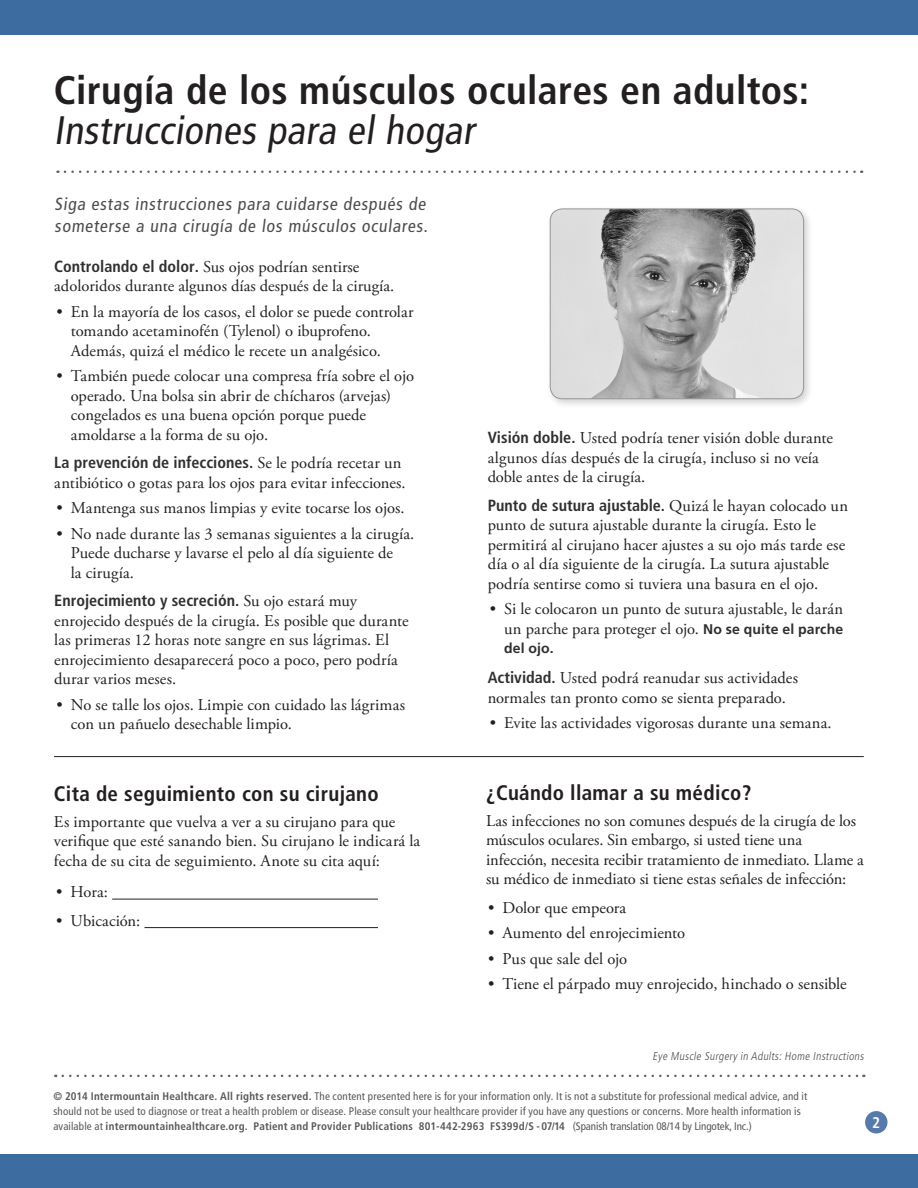
<style>
.page{position:relative;width:918px;height:1188px;background:#fff}
.page>*{position:absolute;margin:0;border:0;box-sizing:border-box;transform-origin:0 0}
.t1{font:700 condensed 39.75px/40.5px "Frutiger LT Std";letter-spacing:.01em;color:#231f20}
.Level_1{font:700 condensed 21px "Frutiger LT Std";letter-spacing:.015em;color:#231f20}
.Main{font:condensed 17.7px/22.5px "Frutiger LT Std";color:#4b4c4d}
.Main-2{font:16.5px/19.5px "Adobe Garamond Pro";letter-spacing:.005em;color:#231f20}
.Level_2{font:16.5px/19.5px "Adobe Garamond Pro";color:#231f20}
.Main-3{font:700 condensed 16.2px "Frutiger LT Std";color:#312f30}
.t2{font:700 condensed 15.45px "Frutiger LT Std";color:#fff}
.t3{font:700 14.1px "Frutiger LT Std";letter-spacing:.005em;color:#312f30}
.English_Title_footer{font:italic 300 condensed 11.25px "Frutiger LT Std";color:#4b4c4d}
.t4{font:condensed 10.95px/15px "Frutiger LT Std";letter-spacing:.015em;color:#57585a}
.s1{font-weight:400}
.s2{font-family:"Frutiger LT Std";font-weight:700;font-stretch:condensed;font-size:16.2px;color:#312f30}
.s3{font-family:"Adobe Garamond Pro";font-weight:400;font-stretch:normal;font-size:16.5px;color:#231f20}
.s4{font-family:"Frutiger LT Std";font-weight:700;font-size:14.1px;color:#312f30}
.s5{font-weight:700}
</style>
<div class="page">
<div style="left:0;top:1154px;width:918px;height:34px;background:#3d6ca1"></div>
<div style="left:865px;top:1111px;width:23px;height:22px;background:#567aac;border-radius:50%"></div>
<div style="left:0;top:0;width:918px;height:35px;background:#3d6ca1"></div>
<svg style="left:63px;top:1075px;width:801px;height:2px"></svg>
<svg style="left:65px;top:171px;width:797px;height:2px"></svg>
<hr style="left:112px;top:899px;width:266px;height:1px;background:#231f20">
<hr style="left:145px;top:927px;width:233px;height:1px;background:#231f20">
<hr style="left:54px;top:756px;width:810px;height:1px;background:#231f20">
<div style="left:547px;top:205px;width:266px;height:203px;background:#231f20;opacity:.2"></div>
<img style="left:550px;top:209px;width:254px;height:190px">
<div style="left:550px;top:209px;width:254px;height:190px;border:1px solid #939598;border-radius:12px"></div>
<p class="t1" style="left:54px;top:70px;width:757px">Cirugía de los músculos oculares en adultos:<br><span class="s1">Instrucciones para el hogar</span></p>
<p class="Main" style="left:55px;top:193px;width:377px">Siga estas instrucciones para cuidarse después de someterse a una cirugía de los músculos oculares.</p>
<p class="Level_2" style="left:54px;top:258px;width:341px"><span class="s2">Controlando el dolor.</span> Sus ojos podrían sentirse adoloridos durante algunos días después de la cirugía.</p>
<p class="Main-2" style="left:71px;top:303px;width:344px;text-indent:-14px">• En la mayoría de los casos, el dolor se puede controlar tomando acetaminofén (Tylenol) o ibuprofeno.<br>Además, quizá el médico le recete un analgésico.</p>
<p class="Main-2" style="left:71px;top:367px;width:345px;text-indent:-14px">• También puede colocar una compresa fría sobre el ojo operado. Una bolsa sin abrir de chícharos (arvejas) congelados es una buena opción porque puede amoldarse a la forma de su ojo.</p>
<p class="Main-3" style="left:54px;top:453px;width:349px">La prevención de infecciones. <span class="s3">Se le podría recetar un</span></p>
<p class="Main-2" style="left:54px;top:474px;width:353px">antibiótico o gotas para los ojos para evitar infecciones.</p>
<p class="Main-2" style="left:57px;top:499px;width:350px">• Mantenga sus manos limpias y evite tocarse los ojos.</p>
<p class="Main-2" style="left:71px;top:525px;width:345px;text-indent:-14px">• No nade durante las 3 semanas siguientes a la cirugía.<br>Puede ducharse y lavarse el pelo al día siguiente de<br>la cirugía.</p>
<p class="Main-3" style="left:54px;top:591px;width:304px">Enrojecimiento y secreción. <span class="s3">Su ojo estará muy</span></p>
<p class="Main-2" style="left:54px;top:612px;width:356px">enrojecido después de la cirugía. Es posible que durante las primeras 12 horas note sangre en sus lágrimas. El enrojecimiento desaparecerá poco a poco, pero podría durar varios meses.</p>
<p class="Main-2" style="left:71px;top:696px;width:336px;text-indent:-14px">• No se talle los ojos. Limpie con cuidado las lágrimas con un pañuelo desechable limpio.</p>
<p class="Level_1" style="left:54px;top:782px;width:326px">Cita de seguimiento con su cirujano</p>
<p class="Main-2" style="left:54px;top:813px;width:368px">Es importante que vuelva a ver a su cirujano para que verifique que esté sanando bien. Su cirujano le indicará la fecha de su cita de seguimiento. Anote su cita aquí:</p>
<p class="Main-2" style="left:56px;top:883px;width:53px">• Hora:</p>
<p class="Main-2" style="left:56px;top:912px;width:86px">• Ubicación:</p>
<p class="Main-2" style="left:488px;top:429px;width:347px"><span class="s2">Visión doble.</span> Usted podría tener visión doble durante algunos días después de la cirugía, incluso si no veía doble antes de la cirugía.</p>
<p class="Main-3" style="left:488px;top:496px;width:362px">Punto de sutura ajustable. <span class="s3">Quizá le hayan colocado un</span></p>
<p class="Main-2" style="left:488px;top:516px;width:359px">punto de sutura ajustable durante la cirugía. Esto le permitirá al cirujano hacer ajustes a su ojo más tarde ese día o al día siguiente de la cirugía. La sutura ajustable podría sentirse como si tuviera una basura en el ojo.</p>
<p class="Main-2" style="left:490px;top:600px;width:355px;text-align:right">• Si le colocaron un punto de sutura ajustable, le darán un parche para proteger el ojo. <span class="s4">No se quite el parche</span></p>
<p class="t3" style="left:504px;top:640px;width:51px">del ojo.</p>
<p class="Main-2" style="left:488px;top:669px;width:312px"><span class="s2">Actividad.</span> Usted podrá reanudar sus actividades normales tan pronto como se sienta preparado.</p>
<p class="Main-2" style="left:490px;top:714px;width:343px">• Evite las actividades vigorosas durante una semana.</p>
<p class="Level_1" style="left:486px;top:781px;width:267px">¿Cuándo llamar a su médico?</p>
<p class="Main-2" style="left:486px;top:811px;width:379px">Las infecciones no son comunes después de la cirugía de los músculos oculares. Sin embargo, si usted tiene una infección, necesita recibir tratamiento de inmediato. Llame a su médico de inmediato si tiene estas señales de infección:</p>
<p class="Main-2" style="left:488px;top:898px;width:140px">• Dolor que empeora</p>
<p class="Main-2" style="left:488px;top:924px;width:198px">• Aumento del enrojecimiento</p>
<p class="Main-2" style="left:488px;top:949px;width:140px">• Pus que sale del ojo</p>
<p class="Main-2" style="left:488px;top:975px;width:360px">• Tiene el párpado muy enrojecido, hinchado o sensible</p>
<p class="English_Title_footer" style="left:653px;top:1049px;width:215px">Eye Muscle Surgery in Adults: Home Instructions</p>
<p class="t4" style="left:53px;top:1089px;width:756px"><span class="s5">© 2014 Intermountain Healthcare. All rights reserved.</span> The content presented here is for your information only. It is not a substitute for professional medical advice, and it should not be used to diagnose or treat a health problem or disease. Please consult your healthcare provider if you have any questions or concerns. More health information is available at <span class="s5">intermountainhealthcare.org. Patient and Provider Publications 801-442-2963 FS399d/S - 07/14</span> (Spanish translation 08/14 by Lingotek, Inc.)</p>
<p class="t2" style="left:872px;top:1113px;width:10px">2</p>
</div>
